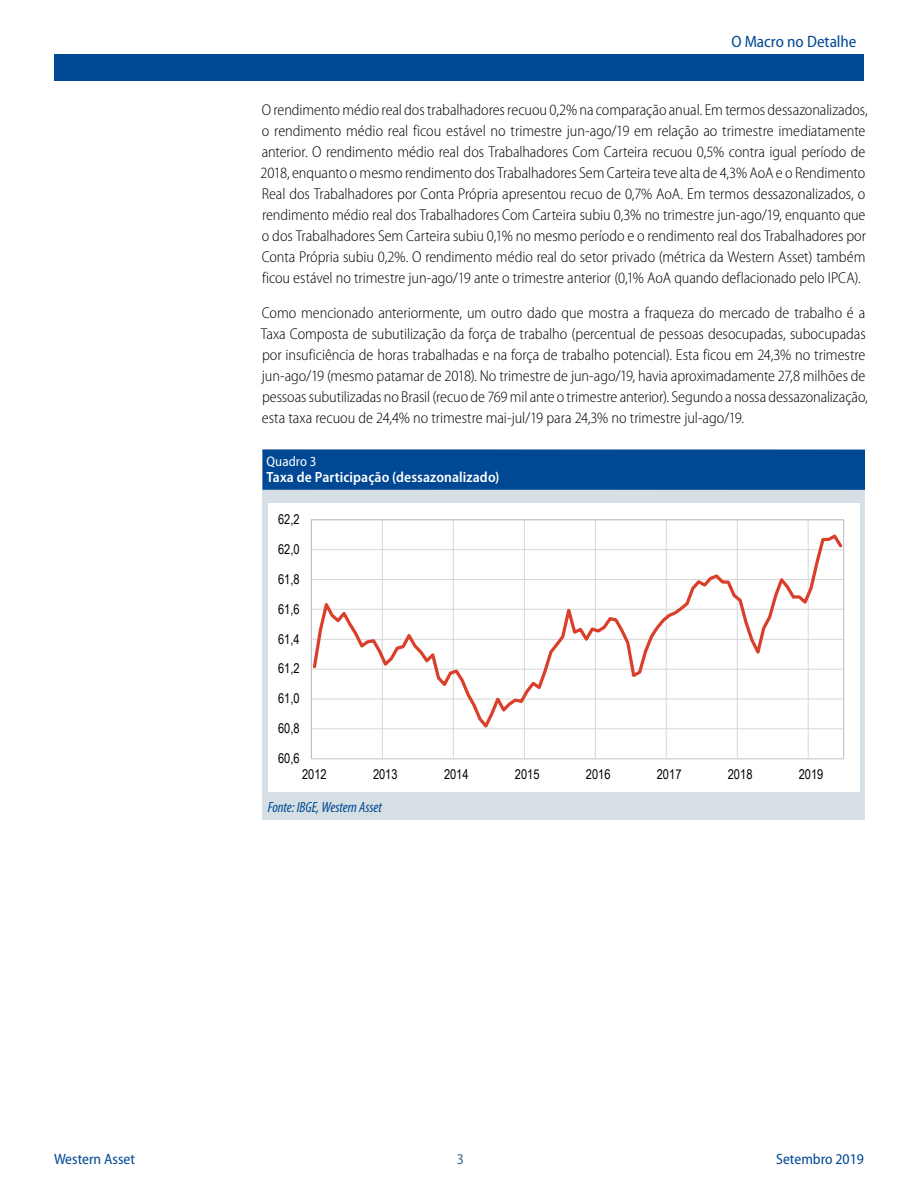
<style>
.page{position:relative;width:918px;height:1188px;background:#fff}
.page>*{position:absolute;margin:0;border:0;box-sizing:border-box;transform-origin:0 0}
.t1{font:semi-condensed 16.5px "Myriad Pro";color:#004894}
.t2{font:300 semi-condensed 15.75px/21px "Myriad Pro";letter-spacing:-.005em;color:#000}
.t3{font:semi-condensed 15px "Myriad Pro";color:#004894}
.t4{font:semi-condensed 15px "Myriad Pro";color:#3b6e8f}
.t5{font:600 semi-condensed 14.85px "Myriad Pro";letter-spacing:.005em;color:#fff}
.t6{font:italic condensed 14.85px "Myriad Pro";letter-spacing:-.005em;color:#004794}
.t7{font:semi-condensed 13.95px "Myriad Pro";letter-spacing:.005em;color:#fff}
.t8{font:13.5px "Arial Narrow";letter-spacing:-.005em;color:#000}
</style>
<div class="page">
<div style="left:54px;top:54px;width:810px;height:27px;background:#004894"></div>
<div style="left:262px;top:490px;width:603px;height:330px;background:#d6e0e4"></div>
<div style="left:262px;top:449px;width:603px;height:41px;background:#004894"></div>
<div style="left:268px;top:503px;width:592px;height:289px;background:#fff"></div>
<hr style="left:382px;top:520px;width:1px;height:239px;background:#dadada">
<hr style="left:453px;top:520px;width:1px;height:239px;background:#dadada">
<hr style="left:524px;top:520px;width:1px;height:239px;background:#dadada">
<hr style="left:595px;top:520px;width:1px;height:239px;background:#dadada">
<hr style="left:666px;top:520px;width:1px;height:239px;background:#dadada">
<hr style="left:737px;top:520px;width:1px;height:239px;background:#dadada">
<hr style="left:808px;top:520px;width:1px;height:239px;background:#dadada">
<hr style="left:311px;top:758px;width:533px;height:1px;background:#dadada">
<svg style="left:311px;top:532px;width:534px;height:200px"></svg>
<p class="t1" style="left:731px;top:32px;width:127px">O Macro no Detalhe</p>
<p class="t2" style="left:261px;top:100px;width:609px">O rendimento médio real dos trabalhadores recuou 0,2% na comparação anual. Em termos dessazonalizados, o rendimento médio real ficou estável no trimestre jun-ago/19 em relação ao trimestre imediatamente anterior. O rendimento médio real dos Trabalhadores Com Carteira recuou 0,5% contra igual período de 2018, enquanto o mesmo rendimento dos Trabalhadores Sem Carteira teve alta de 4,3% AoA e o Rendimento Real dos Trabalhadores por Conta Própria apresentou recuo de 0,7% AoA. Em termos dessazonalizados, o rendimento médio real dos Trabalhadores Com Carteira subiu 0,3% no trimestre jun-ago/19, enquanto que o dos Trabalhadores Sem Carteira subiu 0,1% no mesmo período e o rendimento real dos Trabalhadores por Conta Própria subiu 0,2%. O rendimento médio real do setor privado (métrica da Western Asset) também ficou estável no trimestre jun-ago/19 ante o trimestre anterior (0,1% AoA quando deflacionado pelo IPCA).</p>
<p class="t2" style="left:261px;top:302px;width:609px">Como mencionado anteriormente, um outro dado que mostra a fraqueza do mercado de trabalho é a Taxa Composta de subutilização da força de trabalho (percentual de pessoas desocupadas, subocupadas por insuficiência de horas trabalhadas e na força de trabalho potencial). Esta ficou em 24,3% no trimestre jun-ago/19 (mesmo patamar de 2018). No trimestre de jun-ago/19, havia aproximadamente 27,8 milhões de pessoas subutilizadas no Brasil (recuo de 769 mil ante o trimestre anterior). Segundo a nossa dessazonalização, esta taxa recuou de 24,4% no trimestre mai-jul/19 para 24,3% no trimestre jul-ago/19.</p>
<p class="t7" style="left:266px;top:454px;width:52px">Quadro 3</p>
<p class="t5" style="left:266px;top:469px;width:235px">Taxa de Participação (dessazonalizado)</p>
<p class="t8" style="left:278px;top:509px;width:23px">62,2</p>
<p class="t8" style="left:278px;top:539px;width:23px">62,0</p>
<p class="t8" style="left:278px;top:569px;width:23px">61,8</p>
<p class="t8" style="left:278px;top:599px;width:23px">61,6</p>
<p class="t8" style="left:278px;top:629px;width:23px">61,4</p>
<p class="t8" style="left:278px;top:659px;width:23px">61,2</p>
<p class="t8" style="left:278px;top:689px;width:23px">61,0</p>
<p class="t8" style="left:278px;top:719px;width:23px">60,8</p>
<p class="t8" style="left:278px;top:748px;width:23px">60,6</p>
<p class="t8" style="left:302px;top:765px;width:26px">2012</p>
<p class="t8" style="left:373px;top:765px;width:26px">2013</p>
<p class="t8" style="left:444px;top:765px;width:26px">2014</p>
<p class="t8" style="left:515px;top:765px;width:26px">2015</p>
<p class="t8" style="left:586px;top:765px;width:26px">2016</p>
<p class="t8" style="left:657px;top:765px;width:26px">2017</p>
<p class="t8" style="left:728px;top:765px;width:26px">2018</p>
<p class="t8" style="left:799px;top:765px;width:26px">2019</p>
<p class="t6" style="left:268px;top:799px;width:116px">Fonte: IBGE, Western Asset</p>
<p class="t3" style="left:54px;top:1151px;width:83px">Western Asset</p>
<p class="t3" style="left:776px;top:1151px;width:89px">Setembro 2019</p>
<p class="t4" style="left:457px;top:1151px;width:9px">3</p>
</div>
